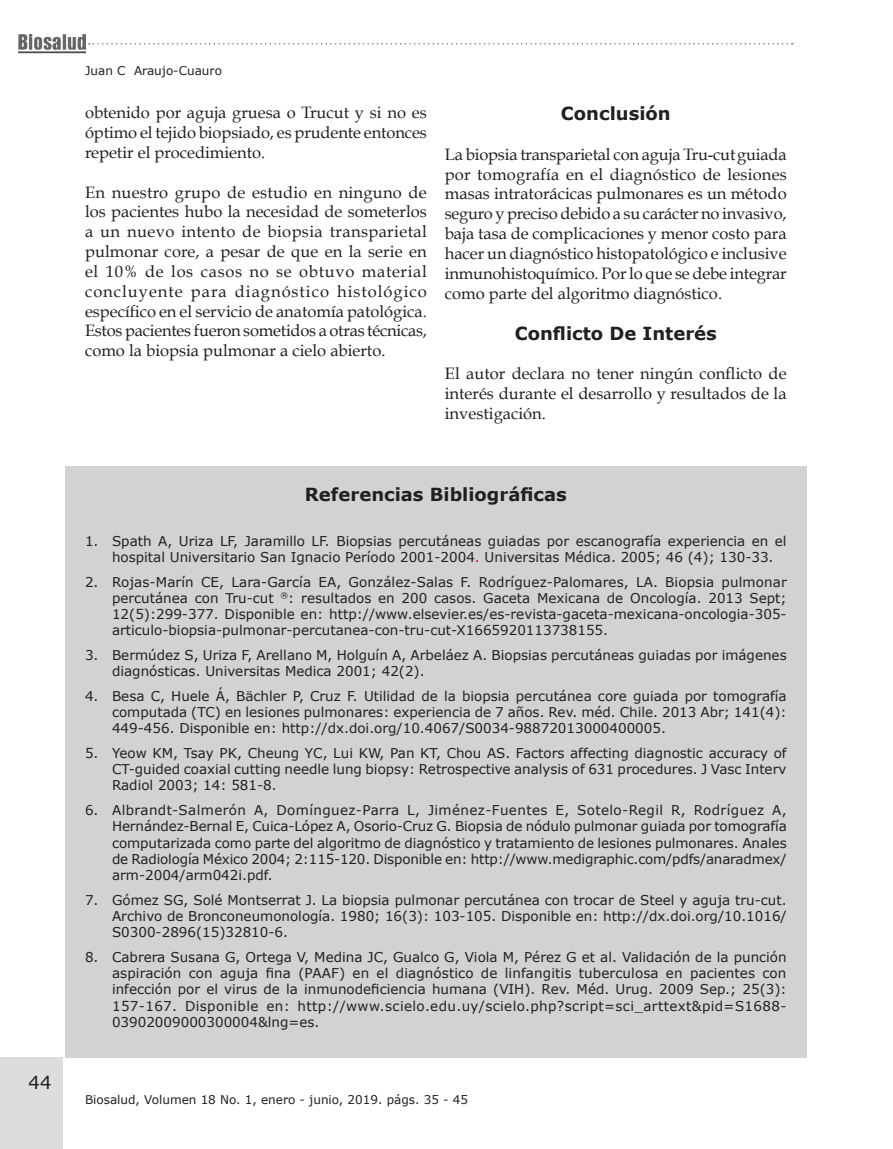
<style>
.page{position:relative;width:893px;height:1149px;background:#fff}
.page>*{position:absolute;margin:0;border:0;box-sizing:border-box;transform-origin:0 0}
.t1{font:700 18px "Verdana";color:#231f20}
.t2{font:18px "Verdana";color:#231f20}
.t3{font:16.5px/19.8px "Book Antiqua";color:#231f20;text-align:justify}
.t4{font:13.5px/16.2px "Verdana";color:#231f20;text-align:justify}
.t5{font:12px "Verdana";color:#231f20}
.s1{color:#f00}
</style>
<div class="page">
<svg style="left:89px;top:43px;width:704px;height:1px"></svg>
<div style="left:0;top:1057px;width:63px;height:91px;background:#dcdddf"></div>
<img style="left:18px;top:35px;width:67px;height:18px">
<div style="left:65px;top:466px;width:741px;height:590px;background:#d1d2d4"></div>
<h1 class="t2" style="left:29px;top:1069px;width:24px">44</h1>
<p class="t5" style="left:85px;top:62px;width:138px">Juan C Araujo-Cuauro</p>
<p class="t3" style="left:85px;top:103px;width:343px">obtenido por aguja gruesa o Trucut y si no es óptimo el tejido biopsiado, es prudente entonces repetir el procedimiento.</p>
<p class="t3" style="left:85px;top:182px;width:343px">En nuestro grupo de estudio en ninguno de los pacientes hubo la necesidad de someterlos a un nuevo intento de biopsia transparietal pulmonar core, a pesar de que en la serie en el 10% de los casos no se obtuvo material concluyente para diagnóstico histológico específico en el servicio de anatomía patológica.<br>Estos pacientes fueron sometidos a otras técnicas, como la biopsia pulmonar a cielo abierto.</p>
<h1 class="t1" style="left:561px;top:101px;width:111px">Conclusión</h1>
<p class="t3" style="left:445px;top:144px;width:343px">La biopsia transparietal con aguja Tru-cutguiada por tomografía en el diagnóstico de lesiones masas intratorácicas pulmonares es un método seguro y preciso debido a su carácter no invasivo, baja tasa de complicaciones y menor costo para hacer un diagnóstico histopatológico e inclusive inmunohistoquímico. Por lo que se debe integrar como parte del algoritmo diagnóstico.</p>
<h1 class="t1" style="left:515px;top:320px;width:204px">Conflicto De Interés</h1>
<p class="t3" style="left:445px;top:363px;width:343px">El autor declara no tener ningún conflicto de interés durante el desarrollo y resultados de la investigación.</p>
<h1 class="t1" style="left:305px;top:481px;width:263px">Referencias Bibliográficas</h1>
<p class="t4" style="left:112px;top:532px;width:676px;text-indent:-27px">1. Spath A, Uriza LF, Jaramillo LF. Biopsias percutáneas guiadas por escanografía experiencia en el hospital Universitario San Ignacio Período 2001-2004<span class="s1">.</span> Universitas Médica. 2005; 46 (4); 130-33.</p>
<p class="t4" style="left:112px;top:573px;width:676px;text-indent:-27px">2. Rojas-Marín CE, Lara-García EA, González-Salas F. Rodríguez-Palomares, LA. Biopsia pulmonar percutánea con Tru-cut <sup>®</sup>: resultados en 200 casos. Gaceta Mexicana de Oncología. 2013 Sept; 12(5):299-377. Disponible en: http://www.elsevier.es/es-revista-gaceta-mexicana-oncologia-305- articulo-biopsia-pulmonar-percutanea-con-tru-cut-X1665920113738155.</p>
<p class="t4" style="left:112px;top:646px;width:676px;text-indent:-27px">3. Bermúdez S, Uriza F, Arellano M, Holguín A, Arbeláez A. Biopsias percutáneas guiadas por imágenes diagnósticas. Universitas Medica 2001; 42(2).</p>
<p class="t4" style="left:112px;top:687px;width:676px;text-indent:-27px">4. Besa C, Huele Á, Bächler P, Cruz F. Utilidad de la biopsia percutánea core guiada por tomografía computada (TC) en lesiones pulmonares: experiencia de 7 años. Rev. méd. Chile. 2013 Abr; 141(4):<br>449-456. Disponible en: http://dx.doi.org/10.4067/S0034-98872013000400005.</p>
<p class="t4" style="left:112px;top:744px;width:676px;text-indent:-27px">5. Yeow KM, Tsay PK, Cheung YC, Lui KW, Pan KT, Chou AS. Factors affecting diagnostic accuracy of CT-guided coaxial cutting needle lung biopsy: Retrospective analysis of 631 procedures. J Vasc Interv Radiol 2003; 14: 581-8.</p>
<p class="t4" style="left:112px;top:801px;width:676px;text-indent:-27px">6. Albrandt-Salmerón A, Domínguez-Parra L, Jiménez-Fuentes E, Sotelo-Regil R, Rodríguez A, Hernández-Bernal E, Cuica-López A, Osorio-Cruz G. Biopsia de nódulo pulmonar guiada por tomografía computarizada como parte del algoritmo de diagnóstico y tratamiento de lesiones pulmonares. Anales de Radiología México 2004; 2:115-120. Disponible en: http://www.medigraphic.com/pdfs/anaradmex/ arm-2004/arm042i.pdf.</p>
<p class="t4" style="left:112px;top:891px;width:676px;text-indent:-27px">7. Gómez SG, Solé Montserrat J. La biopsia pulmonar percutánea con trocar de Steel y aguja tru-cut.<br>Archivo de Bronconeumonología. 1980; 16(3): 103-105. Disponible en: http://dx.doi.org/10.1016/ S0300-2896(15)32810-6.</p>
<p class="t4" style="left:112px;top:948px;width:676px;text-indent:-27px">8. Cabrera Susana G, Ortega V, Medina JC, Gualco G, Viola M, Pérez G et al. Validación de la punción aspiración con aguja fina (PAAF) en el diagnóstico de linfangitis tuberculosa en pacientes con infección por el virus de la inmunodeficiencia humana (VIH). Rev. Méd. Urug. 2009 Sep.; 25(3):<br>157-167. Disponible en: http://www.scielo.edu.uy/scielo.php?script=sci_arttext&amp;pid=S1688- 03902009000300004&amp;lng=es.</p>
<p class="t5" style="left:85px;top:1090px;width:385px">Biosalud, Volumen 18 No. 1, enero - junio, 2019. págs. 35 - 45</p>
</div>
